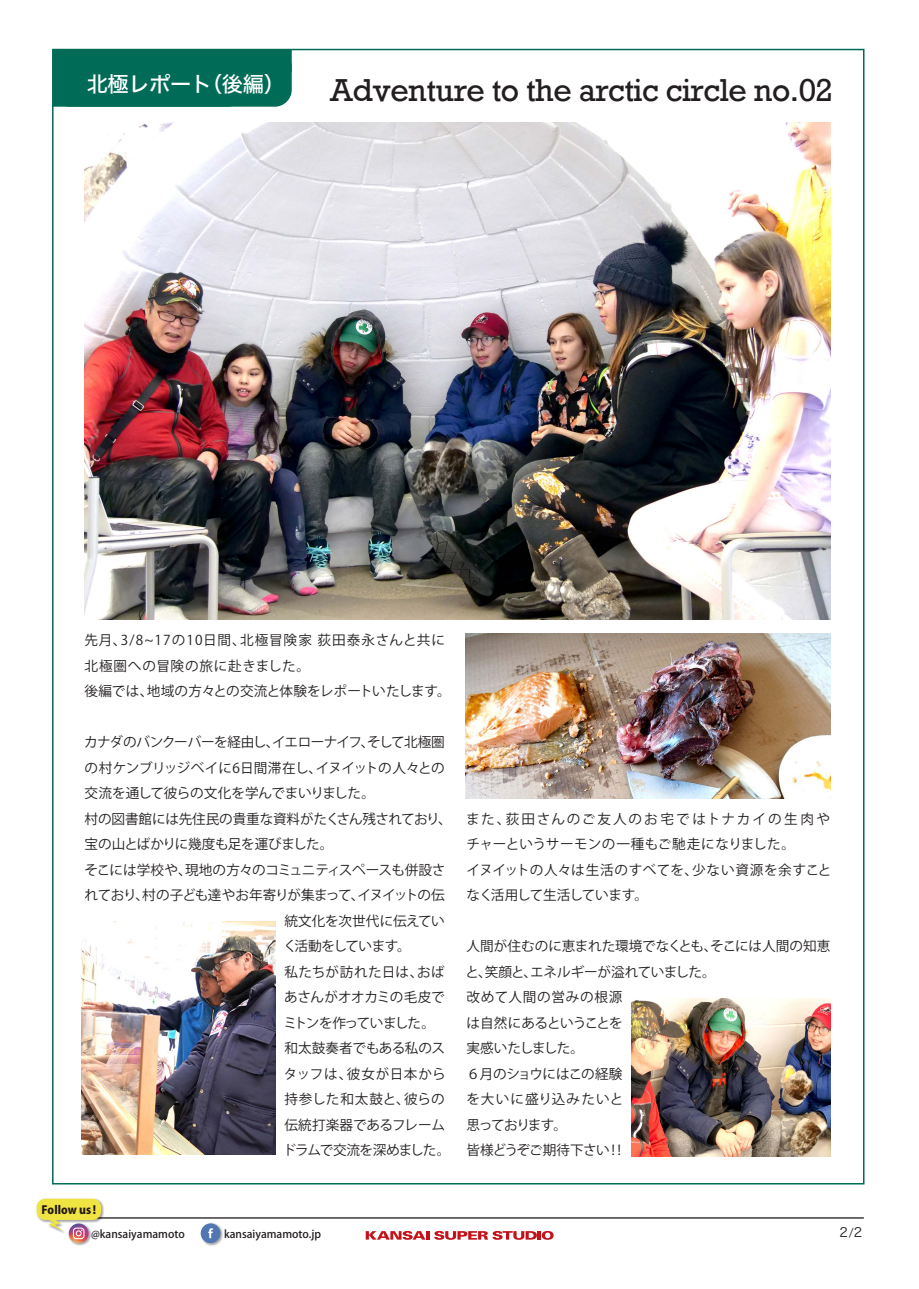
<style>
.page{position:relative;width:919px;height:1289px;background:#fff}
.page>*{position:absolute;margin:0;border:0;box-sizing:border-box;transform-origin:0 0}
.t1{font:29.7px "Rockwell";letter-spacing:-.02em;color:#231f20}
.t2{font:21.3px "Hiragino Sans W5";letter-spacing:-.02em;color:#fff}
.t3{font:13.65px/25.5px "Koz Go Pr 6 N";letter-spacing:-.01em;color:#231f20}
.t4{font:13.65px/25.5px "Koz Go Pr 6 N";letter-spacing:.04em;color:#231f20}
.t5{font:13.65px/25.5px "Koz Go Pr 6 N";letter-spacing:.02em;color:#231f20}
.t6{font:13.65px "Koz Go Pr 6 N";letter-spacing:-.03em;color:#231f20}
.t7{font:13.65px "Koz Go Pr 6 N";letter-spacing:-.04em;color:#231f20}
.t8{font:13.65px "Koz Go Pr 6 N";letter-spacing:-.05em;color:#231f20}
.t9{font:13.65px "Koz Go Pr 6 N";letter-spacing:-.06em;color:#231f20}
.t10{font:13.65px "Koz Go Pr 6 N";letter-spacing:-.075em;color:#231f20}
.t11{font:13.65px "Koz Go Pr 6 N";letter-spacing:.03em;color:#231f20}
.t12{font:13.65px "Koz Go Pr 6 N";letter-spacing:.015em;color:#231f20}
.t13{font:12.75px "Hiragino Sans W3";color:#231f20}
.t14{font:800 11.25px "Koz Go Pr 6 N";color:#211814}
.t15{font:500 10.8px "Koz Go Pr 6 N";color:#231f20}
.s1{font-size:10.65px}
</style>
<div class="page">
<img style="left:85px;top:122px;width:745px;height:497px">
<img style="left:631px;top:998px;width:199px;height:158px">
<img style="left:82px;top:921px;width:193px;height:233px">
<img style="left:465px;top:633px;width:365px;height:165px">
<hr style="left:55px;top:1217px;width:808px;height:1px;background:#231f20">
<svg style="left:366px;top:1230px;width:187px;height:9px"></svg>
<img style="left:200px;top:1223px;width:23px;height:23px">
<div style="left:201px;top:1223px;width:19px;height:20px;background:#5276b1;border-radius:50%"></div>
<svg style="left:208px;top:1228px;width:5px;height:10px"></svg>
<img style="left:72px;top:1242px;width:16px;height:4px">
<img style="left:101px;top:1202px;width:4px;height:18px">
<div style="left:53px;top:50px;width:239px;height:57px;background:#006c58;border-radius:17px"></div>
<svg style="left:36px;top:1198px;width:65px;height:44px"></svg>
<h2 class="t2" style="left:87px;top:64px;width:200px">北極レポート（後編）</h2>
<h1 class="t1" style="left:329px;top:72px;width:505px">Adventure to the arctic circle no.02</h1>
<p class="t5" style="left:85px;top:627px;width:368px">先月、3/8~17の10日間、北極冒険家 荻田泰永さんと共に北極圏への冒険の旅に赴きました。<br>後編では、地域の方々との交流と体験をレポートいたします。</p>
<p class="t7" style="left:84px;top:734px;width:362px">カナダのバンクーバーを経由し、イエローナイフ、そして北極圏</p>
<p class="t3" style="left:85px;top:755px;width:362px">の村ケンブリッジベイに6日間滞在し、イヌイットの人々との</p>
<p class="t3" style="left:85px;top:780px;width:292px">交流を通して彼らの文化を学んでまいりました。</p>
<p class="t3" style="left:85px;top:806px;width:368px">村の図書館には先住民の貴重な資料がたくさん残されており、</p>
<p class="t6" style="left:85px;top:836px;width:250px">宝の山とばかりに幾度も足を運びました。</p>
<p class="t6" style="left:84px;top:862px;width:362px">そこには学校や、現地の方々のコミュニティスペースも併設さ</p>
<p class="t8" style="left:85px;top:887px;width:362px">れており、村の子ども達やお年寄りが集まって、イヌイットの伝</p>
<p class="t3" style="left:284px;top:908px;width:162px">統文化を次世代に伝えてい</p>
<p class="t7" style="left:283px;top:938px;width:129px">く活動をしています。</p>
<p class="t4" style="left:284px;top:959px;width:162px">私たちが訪れた日は、おば</p>
<p class="t3" style="left:284px;top:984px;width:162px">あさんがオオカミの毛皮で</p>
<p class="t10" style="left:283px;top:1015px;width:153px">ミトンを作っていました。</p>
<p class="t3" style="left:284px;top:1035px;width:162px">和太鼓奏者でもある私のス</p>
<p class="t11" style="left:284px;top:1066px;width:163px">タッフは、彼女が日本から</p>
<p class="t12" style="left:284px;top:1091px;width:162px">持参した和太鼓と、彼らの</p>
<p class="t3" style="left:284px;top:1112px;width:162px">伝統打楽器であるフレーム</p>
<p class="t9" style="left:283px;top:1142px;width:169px">ドラムで交流を深めました。</p>
<p class="t14" style="left:41px;top:1203px;width:56px">Follow us !</p>
<p class="t15" style="left:91px;top:1228px;width:95px">@kansaiyamamoto</p>
<p class="t15" style="left:224px;top:1228px;width:99px">kansaiyamamoto.jp</p>
<p class="t4" style="left:466px;top:806px;width:367px">また、荻田さんのご友人のお宅ではトナカイの生肉やチャーというサーモンの一種もご馳走になりました。<br>イヌイットの人々は生活のすべてを、少ない資源を余すことなく活用して生活しています。</p>
<p class="t3" style="left:465px;top:933px;width:366px">人間が住むのに恵まれた環境でなくとも、そこには人間の知恵と、笑顔と、エネルギーが溢れていました。<br>改めて人間の営みの根源<br>は自然にあるということを<br>実感いたしました。<br>６月のショウにはこの経験<br>を大いに盛り込みたいと<br>思っております。<br>皆様どうぞご期待下さい！！</p>
<p class="t13" style="left:839px;top:1220px;width:24px">2<span class="s1">/</span>2</p>
</div>
